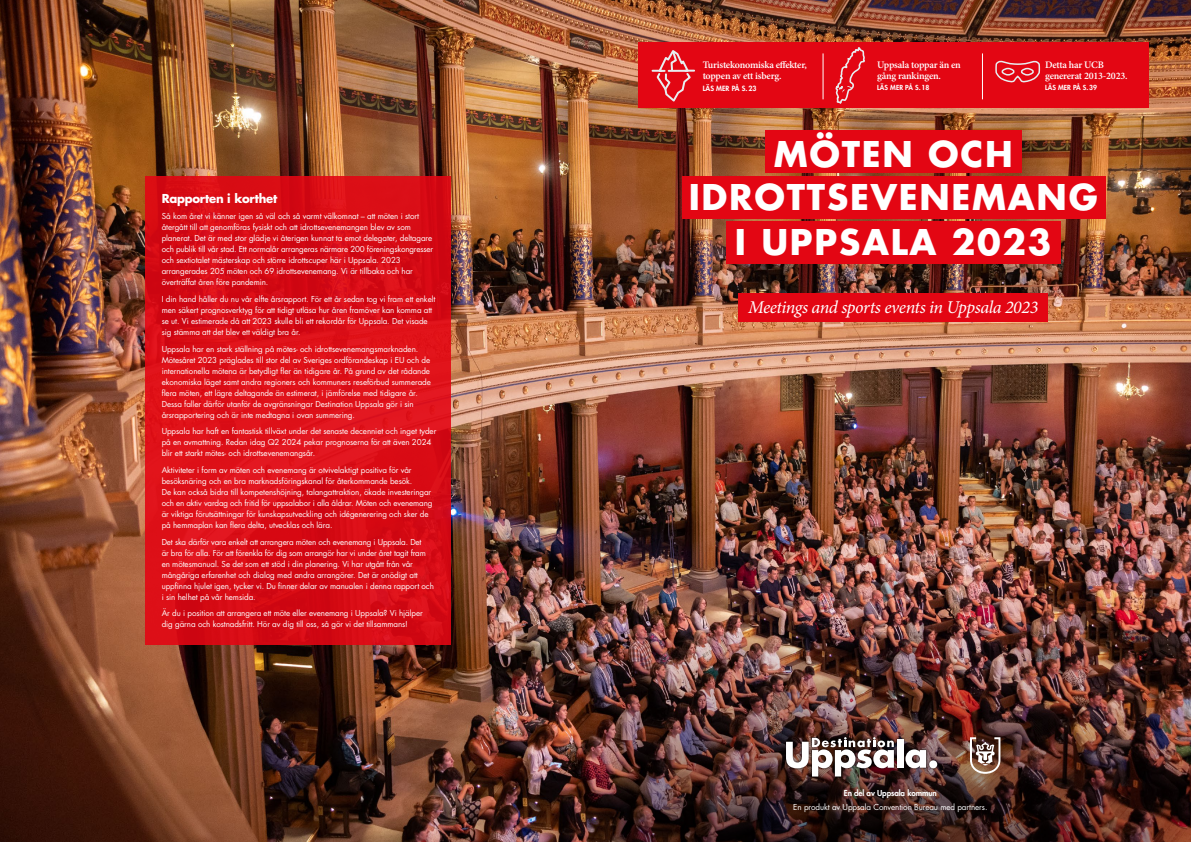
<style>
.page{position:relative;width:1191px;height:842px;background:#fff}
.page>*{position:absolute;margin:0;border:0;box-sizing:border-box;transform-origin:0 0}
.t1{font:700 34.5px/44px "Futura Std";letter-spacing:.05em;color:#fff;text-align:center}
.t2{font:italic 18px "Minion Pro";letter-spacing:-.025em;color:#fff}
.t3{font:700 12px "Futura Std";letter-spacing:-.02em;color:#fff}
.t4{font:600 10px/11px "Minion Pro";letter-spacing:-.025em;color:#fff}
.t5{font:8px/11px "Futura Std";letter-spacing:-.01em;color:#fff}
.t6{font:800 8px "Futura Std";letter-spacing:-.01em;color:#fff}
.t7{font:800 7px "Futura Std";letter-spacing:.01em;color:#fff}
.t8{font:800 6.8px "Futura Std";letter-spacing:.01em;color:#fff}
</style>
<div class="page">
<img style="left:0;top:0;width:1191px;height:842px">
<div style="left:738px;top:293px;width:309px;height:29px;background:#e30613"></div>
<div style="left:638px;top:43px;width:510px;height:65px;background:#e30613"></div>
<div style="left:765px;top:131px;width:256px;height:42px;background:#e30613"></div>
<div style="left:683px;top:176px;width:423px;height:43px;background:#e30613"></div>
<div style="left:726px;top:222px;width:334px;height:42px;background:#e30613"></div>
<hr style="left:823px;top:53px;width:1px;height:46px;background:#fff">
<hr style="left:982px;top:53px;width:1px;height:46px;background:#fff">
<img style="left:565px;top:632px;width:626px;height:210px">
<svg style="left:970px;top:737px;width:30px;height:37px"></svg>
<div style="left:786px;top:737px;width:151px;height:42px;background:#000;opacity:.75"></div>
<div style="left:929px;top:760px;width:8px;height:8px;background:#fff;border-radius:50%"></div>
<svg style="left:905px;top:749px;width:21px;height:19px"></svg>
<div style="left:897px;top:739px;width:6px;height:29px;background:#fff"></div>
<img style="left:786px;top:737px;width:108px;height:39px">
<svg style="left:995px;top:60px;width:45px;height:23px"></svg>
<div style="left:145px;top:176px;width:306px;height:468px;background:linear-gradient(to right,#da0e17,#d90d17)"></div>
<svg style="left:651px;top:50px;width:44px;height:52px"></svg>
<svg style="left:835px;top:47px;width:30px;height:57px"></svg>
<h3 class="t3" style="left:162px;top:190px;width:117px">Rapporten i korthet</h3>
<p class="t5" style="left:162px;top:211px;width:273px">Så kom året vi känner igen så väl och så varmt välkomnat – att möten i stort återgått till att genomföras fysiskt och att idrottsevenemangen blev av som planerat. Det är med stor glädje vi återigen kunnat ta emot delegater, deltagare och publik till vår stad. Ett normalår arrangeras närmare 200 föreningskongresser och sextiotalet mästerskap och större idrottscuper här i Uppsala. 2023 arrangerades 205 möten och 69 idrottsevenemang. Vi är tillbaka och har överträffat åren före pandemin.</p>
<p class="t5" style="left:162px;top:294px;width:275px">I din hand håller du nu vår elfte årsrapport. För ett år sedan tog vi fram ett enkelt men säkert prognosverktyg för att tidigt utläsa hur åren framöver kan komma att se ut. Vi estimerade då att 2023 skulle bli ett rekordår för Uppsala. Det visade sig stämma att det blev ett väldigt bra år.</p>
<p class="t5" style="left:162px;top:343px;width:271px">Uppsala har en stark ställning på mötes- och idrottsevenemangsmarknaden.<br>Mötesåret 2023 präglades till stor del av Sveriges ordförandeskap i EU och de internationella mötena är betydligt fler än tidigare år. På grund av det rådande ekonomiska läget samt andra regioners och kommuners reseförbud summerade flera möten, ett lägre deltagande än estimerat, i jämförelse med tidigare år.<br>Dessa faller därför utanför de avgränsningar Destination Uppsala gör i sin årsrapportering och är inte medtagna i ovan summering.</p>
<p class="t5" style="left:162px;top:426px;width:276px">Uppsala har haft en fantastisk tillväxt under det senaste decenniet och inget tyder på en avmattning. Redan idag Q2 2024 pekar prognoserna för att även 2024 blir ett starkt mötes- och idrottsevenemangsår.</p>
<p class="t5" style="left:162px;top:465px;width:272px">Aktiviteter i form av möten och evenemang är otvivelaktigt positiva för vår besöksnäring och en bra marknadsföringskanal för återkommande besök.<br>De kan också bidra till kompetenshöjning, talangattraktion, ökade investeringar och en aktiv vardag och fritid för uppsalabor i alla åldrar. Möten och evenemang är viktiga förutsättningar för kunskapsutveckling och idégenerering och sker de på hemmaplan kan flera delta, utvecklas och lära.</p>
<p class="t5" style="left:162px;top:536px;width:274px">Det ska därför vara enkelt att arrangera möten och evenemang i Uppsala. Det<br>är bra för alla. För att förenkla för dig som arrangör har vi under året tagit fram en mötesmanual. Se det som ett stöd i din planering. Vi har utgått från vår mångåriga erfarenhet och dialog med andra arrangörer. Det är onödigt att uppfinna hjulet igen, tycker vi. Du finner delar av manualen i denna rapport och i sin helhet på vår hemsida.</p>
<p class="t5" style="left:162px;top:608px;width:263px">Är du i position att arrangera ett möte eller evenemang i Uppsala? Vi hjälper dig gärna och kostnadsfritt. Hör av dig till oss, så gör vi det tillsammans!</p>
<p class="t4" style="left:702px;top:59px;width:106px">Turistekonomiska effekter, toppen av ett isberg.</p>
<p class="t7" style="left:702px;top:84px;width:55px">LÄS MER PÅ S.23</p>
<p class="t4" style="left:877px;top:59px;width:85px">Uppsala toppar än en gång rankingen.</p>
<p class="t8" style="left:877px;top:84px;width:54px">LÄS MER PÅ S.18</p>
<p class="t4" style="left:1045px;top:59px;width:84px">Detta har UCB genererat 2013-2023.</p>
<p class="t8" style="left:1045px;top:84px;width:54px">LÄS MER PÅ S.39</p>
<h1 class="t1" style="left:688px;top:132px;width:410px">MÖTEN OCH<br>IDROTTSEVENEMANG<br>I UPPSALA 2023</h1>
<h2 class="t2" style="left:748px;top:295px;width:292px">Meetings and sports events in Uppsala 2023</h2>
<p class="t6" style="left:844px;top:788px;width:95px">En del av Uppsala kommun</p>
<p class="t5" style="left:793px;top:801px;width:196px">En produkt av Uppsala Convention Bureau med partners.</p>
</div>
